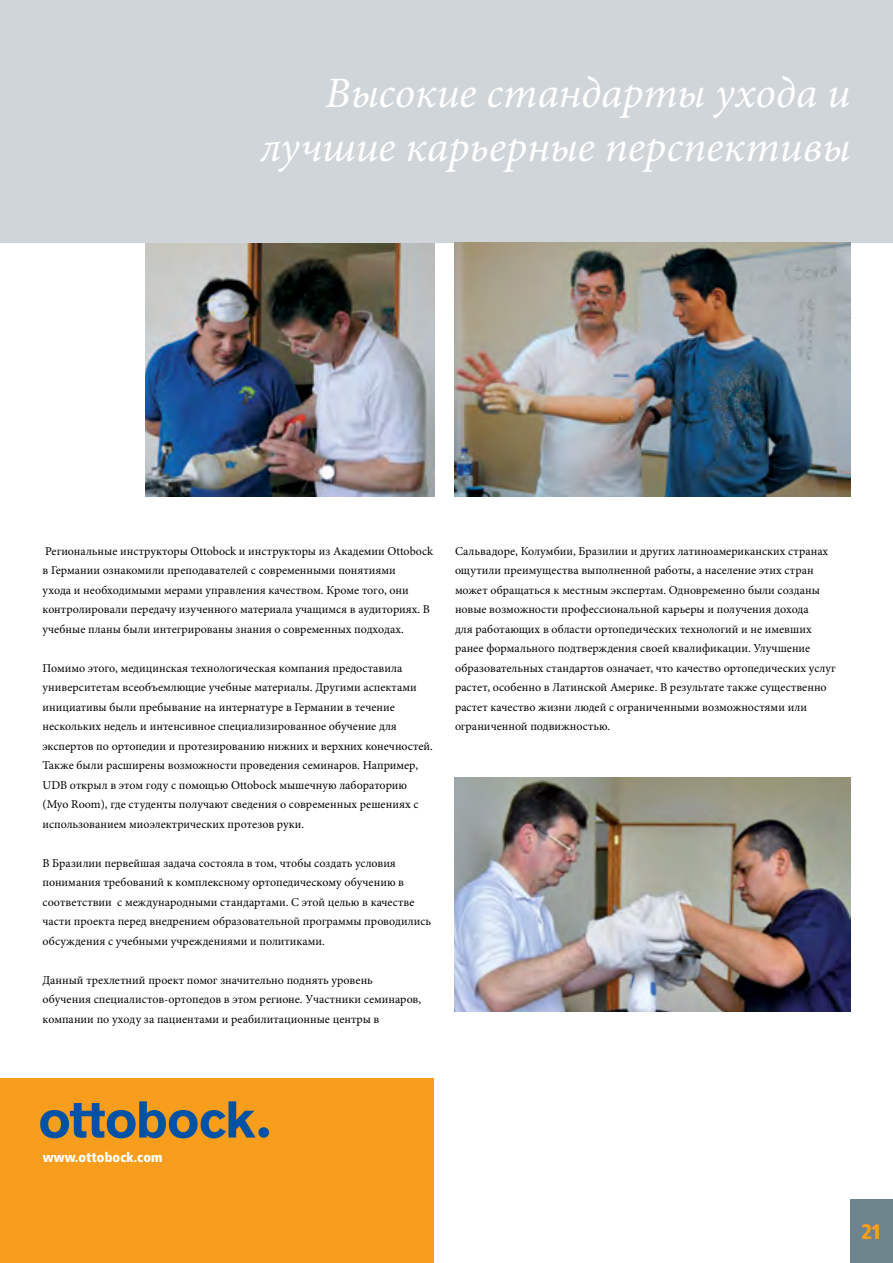
<style>
.page{position:relative;width:893px;height:1263px;background:#fff}
.page>*{position:absolute;margin:0;border:0;box-sizing:border-box;transform-origin:0 0}
.t1{font:italic 43.5px/54px "Minion Pro";color:#fff;text-align:right}
.t2{font:21px "Transit Fr Pos OT Bld";color:#f99d1c}
.t3{font:13.5px "Transit Fr Pos OT Bld";color:#fff}
.t4{font:12px/19.5px "Minion Pro";color:#000}
</style>
<div class="page">
<div style="left:0;top:1078px;width:434px;height:185px;background:#f99d1c"></div>
<div style="left:258px;top:1127px;width:11px;height:11px;background:#0052a4;border-radius:50%"></div>
<svg style="left:40px;top:1101px;width:216px;height:37px"></svg>
<div style="left:0;top:0;width:893px;height:243px;background:#cfd5d9"></div>
<div style="left:850px;top:1199px;width:43px;height:64px;background:#6d848d"></div>
<img style="left:146px;top:243px;width:289px;height:253px">
<img style="left:454px;top:243px;width:396px;height:253px">
<img style="left:454px;top:778px;width:396px;height:233px">
<h1 class="t1" style="left:261px;top:66px;width:591px">Высокие стандарты ухода и лучшие карьерные перспективы</h1>
<p class="t4" style="left:43px;top:541px;width:392px">Региональные инструкторы Ottobock и инструкторы из Академии Ottobock в Германии ознакомили преподавателей с современными понятиями<br>ухода и необходимыми мерами управления качеством. Кроме того, они контролировали передачу изученного материала учащимся в аудиториях. В учебные планы были интегрированы знания о современных подходах.</p>
<p class="t4" style="left:43px;top:658px;width:392px">Помимо этого, медицинская технологическая компания предоставила университетам всеобъемлющие учебные материалы. Другими аспектами инициативы были пребывание на интернатуре в Германии в течение нескольких недель и интенсивное специализированное обучение для экспертов по ортопедии и протезированию нижних и верхних конечностей.<br>Также были расширены возможности проведения семинаров. Например, UDB открыл в этом году с помощью Ottobock мышечную лабораторию (Myo Room), где студенты получают сведения о современных решениях с использованием миоэлектрических протезов руки.</p>
<p class="t4" style="left:43px;top:853px;width:390px">В Бразилии первейшая задача состояла в том, чтобы создать условия понимания требований к комплексному ортопедическому обучению в соответствии с международными стандартами. С этой целью в качестве части проекта перед внедрением образовательной программы проводились обсуждения с учебными учреждениями и политиками.</p>
<p class="t4" style="left:43px;top:970px;width:380px">Данный трехлетний проект помог значительно поднять уровень обучения специалистов-ортопедов в этом регионе. Участники семинаров, компании по уходу за пациентами и реабилитационные центры в</p>
<p class="t4" style="left:455px;top:541px;width:382px">Сальвадоре, Колумбии, Бразилии и других латиноамериканских странах ощутили преимущества выполненной работы, а население этих стран может обращаться к местным экспертам. Одновременно были созданы новые возможности профессиональной карьеры и получения дохода<br>для работающих в области ортопедических технологий и не имевших ранее формального подтверждения своей квалификации. Улучшение образовательных стандартов означает, что качество ортопедических услуг растет, особенно в Латинской Америке. В результате также существенно растет качество жизни людей с ограниченными возможностями или ограниченной подвижностью.</p>
<p class="t3" style="left:43px;top:1149px;width:121px">www.ottobock.com</p>
<h2 class="t2" style="left:861px;top:1220px;width:22px">21</h2>
</div>
